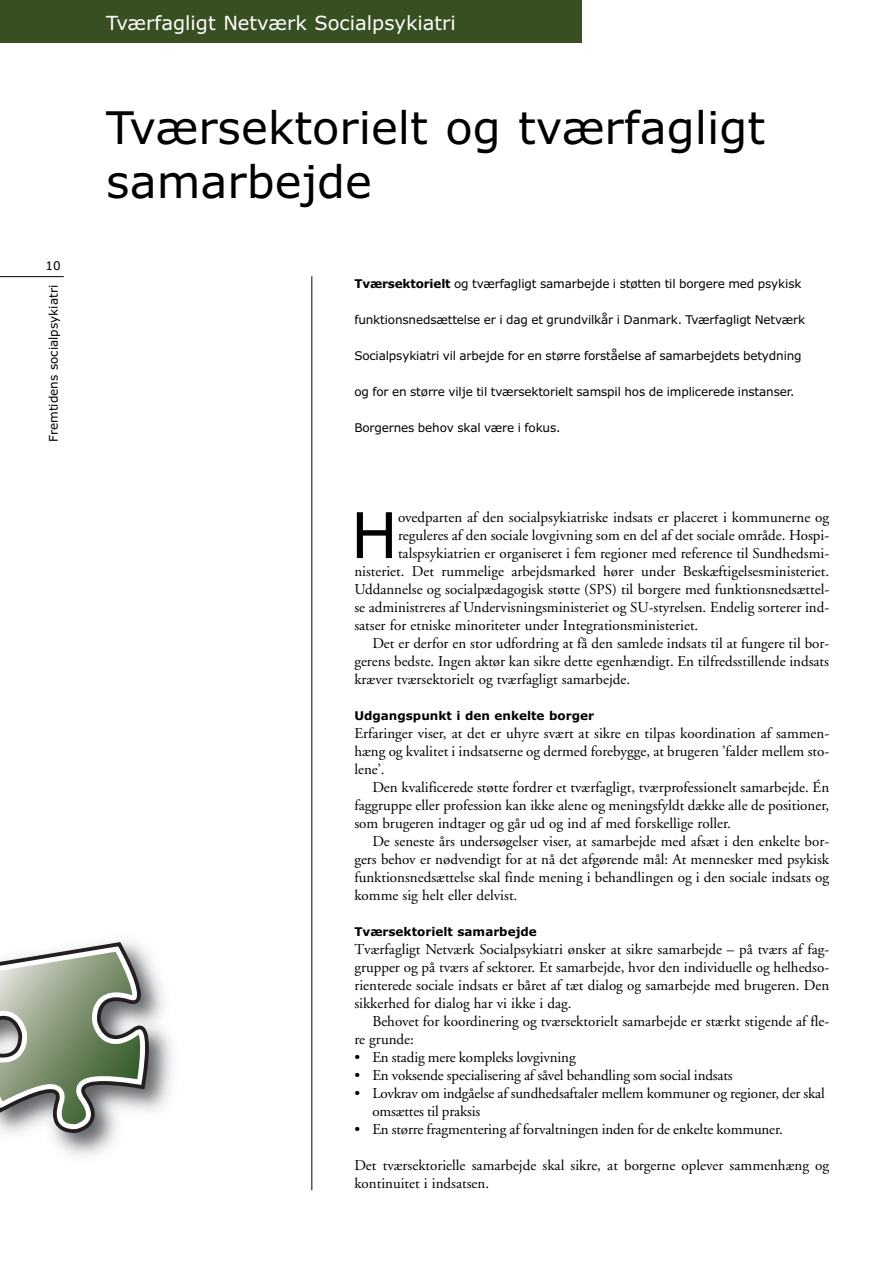
<style>
.page{position:relative;width:893px;height:1263px;background:#fff}
.page>*{position:absolute;margin:0;border:0;box-sizing:border-box;transform-origin:0 0}
.t1{font:63px "Verdana";color:#000}
.t2{font:45px/54px "Verdana";color:#000}
.t3{font:19.5px "Verdana";color:#fff}
.t4{font:15px/18px "Adobe Garamond";color:#000;text-align:justify}
.t5{font:12px "Verdana";letter-spacing:-.015em;color:#000}
.t6{font:700 12px "Verdana";color:#000}
.s1{font-weight:700}
</style>
<div class="page">
<img style="left:7px;top:941px;width:165px;height:215px">
<svg style="left:0;top:942px;width:157px;height:191px"></svg>
<hr style="left:0;top:276px;width:64px;height:1px;background:#000">
<div style="left:0;top:0;width:581px;height:43px;background:#384f21"></div>
<hr style="left:311px;top:276px;width:1px;height:914px;background:#000">
<p class="t5" style="left:46px;top:261px;width:17px">10</p>
<p class="t5" style="left:49px;top:442px;width:159px;rotate:-90deg">Fremtidens socialpsykiatri</p>
<h3 class="t3" style="left:106px;top:15px;width:351px">Tværfagligt Netværk Socialpsykiatri</h3>
<h2 class="t2" style="left:106px;top:105px;width:660px">Tværsektorielt og tværfagligt samarbejde</h2>
<p class="t5" style="left:354px;top:279px;width:449px"><span class="s1">Tværsektorielt</span> og tværfagligt samarbejde i støtten til borgere med psykisk</p>
<p class="t5" style="left:354px;top:315px;width:452px">funktionsnedsættelse er i dag et grundvilkår i Danmark. Tværfagligt Netværk</p>
<p class="t5" style="left:354px;top:351px;width:449px">Socialpsykiatri vil arbejde for en større forståelse af samarbejdets betydning</p>
<p class="t5" style="left:354px;top:387px;width:442px">og for en større vilje til tværsektorielt samspil hos de implicerede instanser.</p>
<p class="t5" style="left:354px;top:423px;width:208px">Borgernes behov skal være i fokus.</p>
<h1 class="t1" style="left:351px;top:510px;width:49px">H</h1>
<p class="t4" style="left:398px;top:510px;width:433px">ovedparten af den socialpsykiatriske indsats er placeret i kommunerne og</p>
<p class="t4" style="left:398px;top:528px;width:433px">reguleres af den sociale lovgivning som en del af det sociale område. Hospi-</p>
<p class="t4" style="left:398px;top:546px;width:433px">talspsykiatrien er organiseret i fem regioner med reference til Sundhedsmi-</p>
<p class="t4" style="left:354px;top:564px;width:476px">nisteriet. Det rummelige arbejdsmarked hører under Beskæftigelsesministeriet.</p>
<p class="t4" style="left:354px;top:582px;width:476px">Uddannelse og socialpædagogisk støtte (SPS) til borgere med funktionsnedsættel-</p>
<p class="t4" style="left:354px;top:600px;width:476px">se administreres af Undervisningsministeriet og SU-styrelsen. Endelig sorterer ind-</p>
<p class="t4" style="left:354px;top:618px;width:345px">satser for etniske minoriteter under Integrationsministeriet.</p>
<p class="t4" style="left:372px;top:636px;width:458px">Det er derfor en stor udfordring at få den samlede indsats til at fungere til bor-</p>
<p class="t4" style="left:354px;top:654px;width:476px">gerens bedste. Ingen aktør kan sikre dette egenhændigt. En tilfredsstillende indsats</p>
<p class="t4" style="left:354px;top:672px;width:277px">kræver tværsektorielt og tværfagligt samarbejde.</p>
<p class="t6" style="left:354px;top:711px;width:241px">Udgangspunkt i den enkelte borger</p>
<p class="t4" style="left:354px;top:726px;width:476px">Erfaringer viser, at det er uhyre svært at sikre en tilpas koordination af sammen&shy;hæng og kvalitet i indsatserne og dermed forebygge, at brugeren ’falder mellem sto&shy;lene’.</p>
<p class="t4" style="left:354px;top:780px;width:476px;text-indent:18px">Den kvalificerede støtte fordrer et tværfagligt, tværprofessionelt samarbejde. Én faggruppe eller profession kan ikke alene og meningsfyldt dække alle de positioner, som brugeren indtager og går ud og ind af med forskellige roller.</p>
<p class="t4" style="left:354px;top:834px;width:476px;text-indent:18px">De seneste års undersøgelser viser, at samarbejde med afsæt i den enkelte bor&shy;gers behov er nødvendigt for at nå det afgørende mål: At mennesker med psykisk funktionsnedsættelse skal finde mening i behandlingen og i den sociale indsats og komme sig helt eller delvist.</p>
<p class="t6" style="left:354px;top:927px;width:184px">Tværsektorielt samarbejde</p>
<p class="t4" style="left:354px;top:942px;width:476px">Tværfagligt Netværk Socialpsykiatri ønsker at sikre samarbejde – på tværs af fag&shy;grupper og på tværs af sektorer. Et samarbejde, hvor den individuelle og helhedso&shy;rienterede sociale indsats er båret af tæt dialog og samarbejde med brugeren. Den sikkerhed for dialog har vi ikke i dag.</p>
<p class="t4" style="left:354px;top:1014px;width:476px;text-indent:18px">Behovet for koordinering og tværsektorielt samarbejde er stærkt stigende af fle&shy;re grunde:</p>
<p class="t4" style="left:354px;top:1050px;width:223px">• En stadig mere kompleks lovgivning</p>
<p class="t4" style="left:354px;top:1068px;width:380px">• En voksende specialisering af såvel behandling som social indsats</p>
<p class="t4" style="left:372px;top:1086px;width:454px;text-indent:-18px">• Lovkrav om indgåelse af sundhedsaftaler mellem kommuner og regioner, der skal omsættes til praksis</p>
<p class="t4" style="left:354px;top:1122px;width:430px">• En større fragmentering af forvaltningen inden for de enkelte kommuner.</p>
<p class="t4" style="left:354px;top:1158px;width:476px">Det tværsektorielle samarbejde skal sikre, at borgerne oplever sammenhæng og kon tinuitet i indsatsen.</p>
</div>
